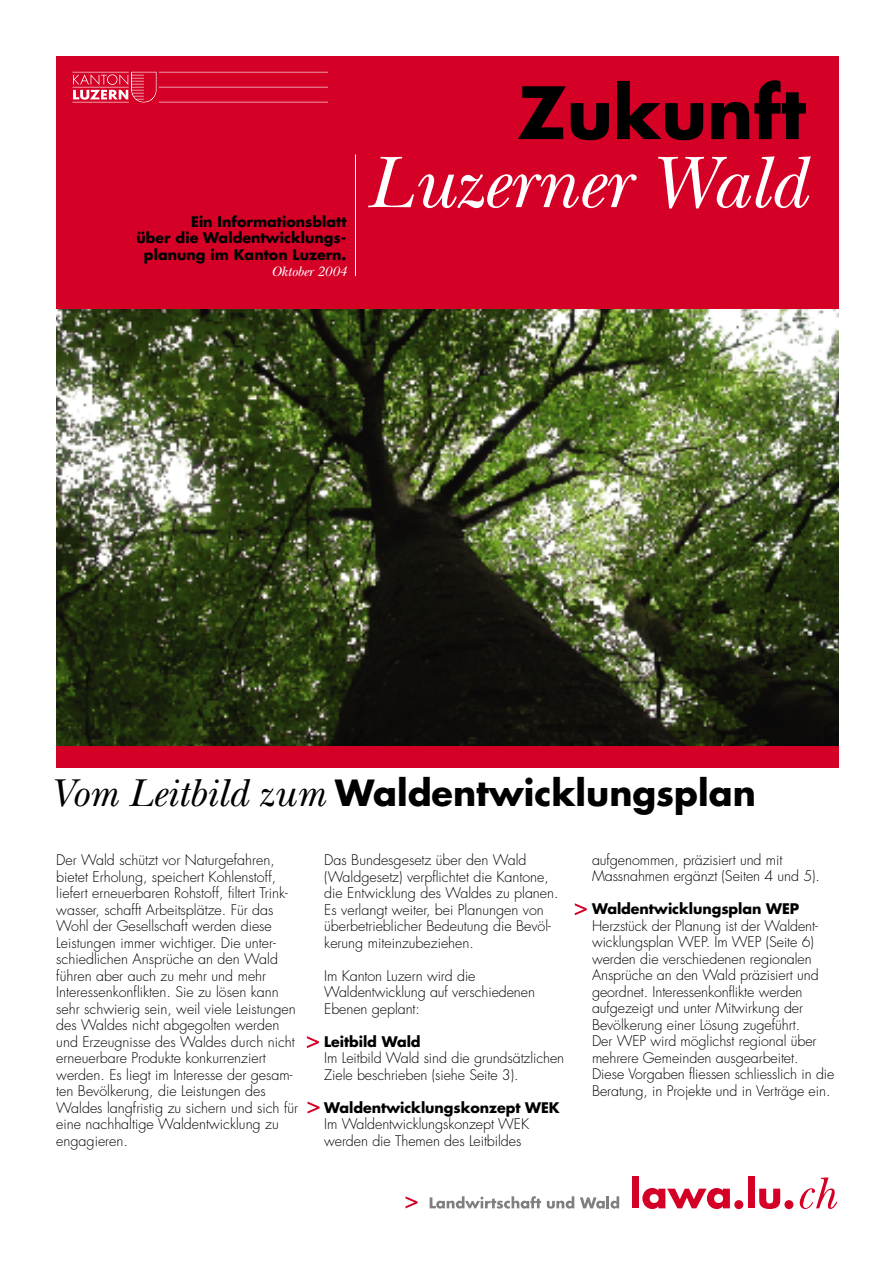
<style>
.page{position:relative;width:892px;height:1267px;background:#fff}
.page>*{position:absolute;margin:0;border:0;box-sizing:border-box;transform-origin:0 0}
.t1{font:italic 76.2px "New Baskerville";color:#fff}
.t2{font:700 70.05px "Futura";color:#000}
.t3{font:700 35.1px "Futura";color:#000}
.t4{font:300 14.25px/16.5px "Futura";color:#000}
.t5{font:700 14.25px/16.5px "Futura";letter-spacing:-.005em;color:#000;text-align:right}
.t6{font:italic 14.25px "New Baskerville";color:#fff}
.s1{font-family:"New Baskerville";font-weight:400;font-style:italic;font-size:40.5px}
</style>
<div class="page">
<img style="left:56px;top:309px;width:782px;height:437px">
<div style="left:56px;top:56px;width:782px;height:253px;background:#d40026"></div>
<div style="left:56px;top:746px;width:782px;height:22px;background:#d40026"></div>
<svg style="left:307px;top:1036px;width:12px;height:12px"></svg>
<svg style="left:307px;top:1101px;width:12px;height:12px"></svg>
<svg style="left:575px;top:903px;width:12px;height:12px"></svg>
<svg style="left:429px;top:1196px;width:112px;height:12px"></svg>
<svg style="left:547px;top:1196px;width:27px;height:12px"></svg>
<svg style="left:580px;top:1196px;width:39px;height:12px"></svg>
<div style="left:632px;top:1176px;width:7px;height:32px;background:#d40026"></div>
<svg style="left:642px;top:1188px;width:88px;height:21px"></svg>
<div style="left:734px;top:1200px;width:9px;height:9px;background:#d40026;border-radius:50%"></div>
<div style="left:747px;top:1176px;width:7px;height:32px;background:#d40026"></div>
<svg style="left:759px;top:1188px;width:21px;height:21px"></svg>
<div style="left:784px;top:1200px;width:9px;height:9px;background:#d40026;border-radius:50%"></div>
<svg style="left:799px;top:1177px;width:38px;height:32px"></svg>
<svg style="left:405px;top:1196px;width:12px;height:12px"></svg>
<hr style="left:355px;top:154px;width:1px;height:122px;background:#fff">
<svg style="left:72px;top:72px;width:256px;height:31px"></svg>
<p class="t5" style="left:136px;top:215px;width:211px">Ein Informationsblatt<br>über die Waldentwicklungs&shy;planung im Kanton Luzern.</p>
<p class="t6" style="left:271px;top:266px;width:77px">Oktober 2004</p>
<h2 class="t2" style="left:517px;top:86px;width:290px">Zukunft</h2>
<h1 class="t1" style="left:365px;top:156px;width:442px">Luzerner Wald</h1>
<h3 class="t3" style="left:50px;top:779px;width:708px"><span class="s1">Vom Leitbild zum</span> Waldentwicklungsplan</h3>
<p class="t4" style="left:56px;top:853px;width:243px">Der Wald schützt vor Naturgefahren, bietet Erholung, speichert Kohlenstoff, liefert erneuerbaren Rohstoff, filtert Trink&shy;wasser, schafft Arbeitsplätze. Für das Wohl der Gesellschaft werden diese Leistungen immer wichtiger. Die unter&shy;schiedlichen Ansprüche an den Wald führen aber auch zu mehr und mehr Interessenkonflikten. Sie zu lösen kann sehr schwierig sein, weil viele Leistungen des Waldes nicht abgegolten werden und Erzeugnisse des Waldes durch nicht erneuerbare Produkte konkurrenziert werden. Es liegt im Interesse der gesam&shy;ten Bevölkerung, die Leistungen des Waldes langfristig zu sichern und sich für eine nachhaltige Waldentwicklung zu engagieren.</p>
<p class="t4" style="left:324px;top:853px;width:236px">Das Bundesgesetz über den Wald (Waldgesetz) verpflichtet die Kantone, die Entwicklung des Waldes zu planen.<br>Es verlangt weiter, bei Planungen von überbetrieblicher Bedeutung die Bevöl&shy;kerung miteinzubeziehen.</p>
<p class="t4" style="left:592px;top:853px;width:229px">aufgenommen, präzisiert und mit<br>Massnahmen ergänzt (Seiten 4 und 5).</p>
<p class="t5" style="left:592px;top:902px;width:209px">Waldentwicklungsplan WEP</p>
<p class="t4" style="left:592px;top:919px;width:244px">Herzstück der Planung ist der Waldent&shy;wicklungsplan WEP. Im WEP (Seite 6) werden die verschiedenen regionalen Ansprüche an den Wald präzisiert und geordnet. Interessenkonflikte werden aufgezeigt und unter Mitwirkung der Bevölkerung einer Lösung zugeführt.<br>Der WEP wird möglichst regional über mehrere Gemeinden ausgearbeitet.<br>Diese Vorgaben fliessen schliesslich in die Beratung, in Projekte und in Verträge ein.</p>
<p class="t4" style="left:324px;top:969px;width:212px">Im Kanton Luzern wird die<br>Waldentwicklung auf verschiedenen<br>Ebenen geplant:</p>
<p class="t5" style="left:324px;top:1035px;width:98px">Leitbild Wald</p>
<p class="t4" style="left:324px;top:1051px;width:241px">Im Leitbild Wald sind die grundsätzlichen<br>Ziele beschrieben (siehe Seite 3).</p>
<p class="t5" style="left:324px;top:1101px;width:237px">Waldentwicklungskonzept WEK</p>
<p class="t4" style="left:324px;top:1117px;width:206px">Im Waldentwicklungskonzept WEK werden die Themen des Leitbildes</p>
</div>
